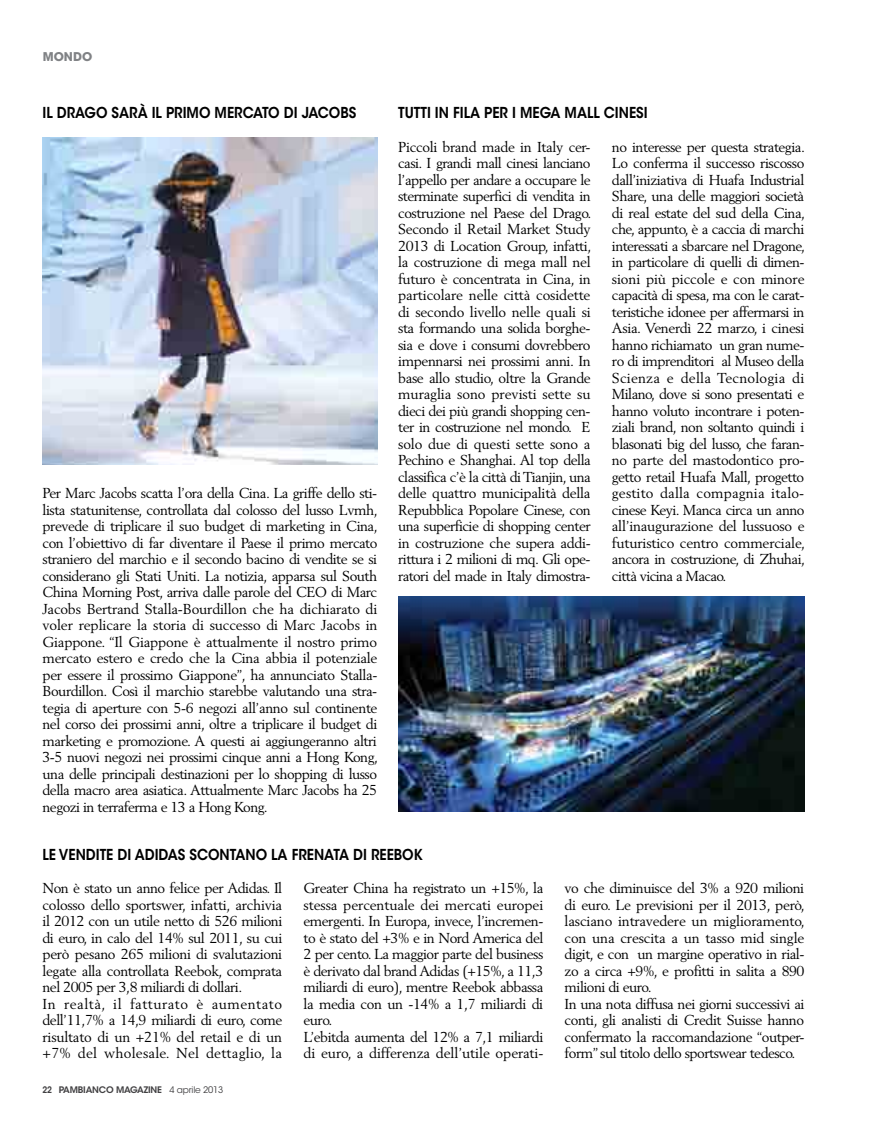
<style>
.page{position:relative;width:881px;height:1127px;background:#fff}
.page>*{position:absolute;margin:0;border:0;box-sizing:border-box;transform-origin:0 0}
.t1{font:600 15px "ITC Avant Garde Std";color:#000;scale:.9 1}
.t2{font:14.25px/16.5px "Berling LT Std";letter-spacing:-.035em;color:#000}
.t3{font:700 12px "ITC Avant Garde Std";color:#808285}
.t4{font:600 9px "ITC Avant Garde Std";letter-spacing:-.02em;color:#414042;scale:.9 1}
.s1{font-weight:400}
</style>
<div class="page">
<img style="left:43px;top:137px;width:334px;height:328px">
<img style="left:398px;top:597px;width:406px;height:214px">
<p class="t3" style="left:43px;top:49px;width:11px">MONDO</p>
<p class="t1" style="left:43px;top:103px;width:299px">IL DRAGO SARÀ IL PRIMO MERCATO DI JACOBS</p>
<p class="t1" style="left:398px;top:103px;width:9px">TUTTI</p>
<p class="t1" style="left:435px;top:103px;width:29px">IN FILA</p>
<p class="t1" style="left:484px;top:103px;width:100px">PER I MEGA MALL</p>
<p class="t1" style="left:603px;top:103px;width:43px">CIN ESI</p>
<p class="t2" style="left:43px;top:485px;width:337px;text-align:justify">Per Marc Jacobs scatta l’ora della Cina. La griffe dello sti&shy;lista statunitense, controllata dal colosso del lusso Lvmh, prevede di triplicare il suo budget di marketing in Cina, con l’obiettivo di far diventare il Paese il primo mercato straniero del marchio e il secondo bacino di vendite se si considerano gli Stati Uniti. La notizia, apparsa sul South China Morning Post, arriva dalle parole del CEO di Marc Jacobs Bertrand Stalla-Bourdillon che ha dichiarato di voler replicare la storia di successo di Marc Jacobs in Giappone. “Il Giappone è attualmente il nostro primo mercato estero e credo che la Cina abbia il potenziale per essere il prossimo Giappone”, ha annunciato Stalla-Bourdillon. Così il marchio starebbe valutando una stra&shy;tegia di aperture con 5-6 negozi all’anno sul continente nel corso dei prossimi anni, oltre a triplicare il budget di marketing e promozione. A questi ai aggiungeranno altri 3-5 nuovi negozi nei prossimi cinque anni a Hong Kong, una delle principali destinazioni per lo shopping di lusso della macro area asiatica. Attualmente Marc Jacobs ha 25 negozi in terraferma e 13 a Hong Kong.</p>
<p class="t2" style="left:398px;top:138px;width:195px;text-align:justify">Piccoli brand made in Italy cer&shy;casi. I grandi mall cinesi lanciano l’appello per andare a occupare le sterminate superfici di vendita in costruzione nel Paese del Drago.<br>Secondo il Retail Market Study 2013 di Location Group, infatti, la costruzione di mega mall nel futuro è concentrata in Cina, in particolare nelle città cosidette di secondo livello nelle quali si sta formando una solida borghe&shy;sia e dove i consumi dovrebbero impennarsi nei prossimi anni. In base allo studio, oltre la Grande muraglia sono previsti sette su dieci dei più grandi shopping cen&shy;ter in costruzione nel mondo. E solo due di questi sette sono a Pechino e Shanghai. Al top della classifica c’è la città di Tianjin, una delle quattro municipalità della Repubblica Popolare Cinese, con una superficie di shopping center in costruzione che supera addi&shy;rittura i 2 milioni di mq. Gli ope&shy;ratori del made in Italy dimostra-</p>
<p class="t2" style="left:611px;top:138px;width:194px;text-align:justify">no interesse per questa strategia.<br>Lo conferma il successo riscosso dall’iniziativa di Huafa Industrial Share, una delle maggiori società di real estate del sud della Cina, che, appunto, è a caccia di marchi interessati a sbarcare nel Dragone, in particolare di quelli di dimen&shy;sioni più piccole e con minore capacità di spesa, ma con le carat&shy;teristiche idonee per affermarsi in Asia. Venerdì 22 marzo, i cinesi hanno richiamato un gran nume&shy;ro di imprenditori al Museo della Scienza e della Tecnologia di Milano, dove si sono presentati e hanno voluto incontrare i poten&shy;ziali brand, non soltanto quindi i blasonati big del lusso, che faran&shy;no parte del mastodontico pro&shy;getto retail Huafa Mall, progetto gestito dalla compagnia italo&shy;cinese Keyi. Manca circa un anno all’inaugurazione del lussuoso e futuristico centro commerciale, ancora in costruzione, di Zhuhai, città vicina a Macao.</p>
<p class="t1" style="left:43px;top:845px;width:424px">LE VENDITE DI ADIDAS SCONTANO LA FRENATA DI REE BOK</p>
<p class="t2" style="left:43px;top:880px;width:241px">Non è stato un anno felice per Adidas. Il colosso dello sportswer, infatti, archivia il 2012 con un utile netto di 526 milioni di euro, in calo del 14% sul 2011, su cui però pesano 265 milioni di svalutazioni legate alla controllata Reebok, comprata nel 2005 per 3,8 miliardi di dollari.<br>In realtà, il fatturato è aumentato dell’11,7% a 14,9 miliardi di euro, come risultato di un +21% del retail e di un +7% del wholesale. Nel dettaglio, la</p>
<p class="t2" style="left:303px;top:880px;width:241px">Greater China ha registrato un +15%, la stessa percentuale dei mercati europei emergenti. In Europa, invece, l’incremen&shy;to è stato del +3% e in Nord America del 2 per cento. La maggior parte del business è derivato dal brand Adidas (+15%, a 11,3 miliardi di euro), mentre Reebok abbassa la media con un -14% a 1,7 miliardi di euro.<br>L’ebitda aumenta del 12% a 7,1 miliardi di euro, a differenza dell’utile operati-</p>
<p class="t2" style="left:564px;top:880px;width:242px">vo che diminuisce del 3% a 920 milioni di euro. Le previsioni per il 2013, però, lasciano intravedere un miglioramento, con una crescita a un tasso mid single digit, e con un margine operativo in rial&shy;zo a circa +9%, e profitti in salita a 890 milioni di euro.<br>In una nota diffusa nei giorni successivi ai conti, gli analisti di Credit Suisse hanno confermato la raccomandazione “outper&shy;form” sul titolo dello sportswear tedesco.</p>
<p class="t4" style="left:43px;top:1084px;width:202px">22 PAMBIANCO MAGAZIN E <span class="s1">4 aprile 2013</span></p>
</div>
